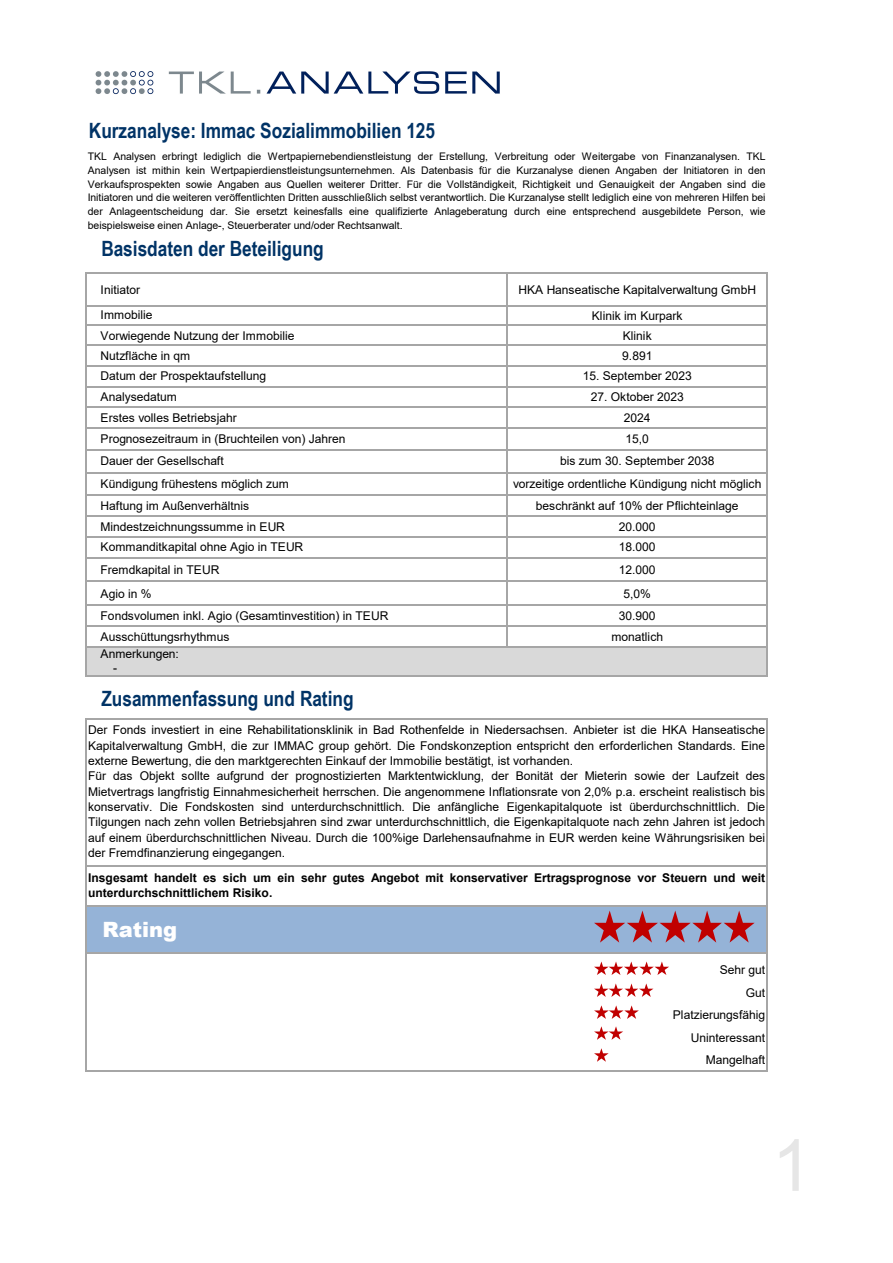
<style>
.page{position:relative;width:893px;height:1263px;background:#fff}
.page>*{position:absolute;margin:0;border:0;box-sizing:border-box;transform-origin:0 0}
.t1{font:72px "Arial";color:#e6e6e6}
.t2{font:700 21px "Arial Narrow";color:#036}
.t3{font:900 21px "Arial";color:#fff}
.t4{font:12px/15.3px "Arial";letter-spacing:-.005em;color:#000}
.t5{font:700 12px/15.9px "Arial";color:#000}
.t6{font:10.5px/13.6px "Arial";letter-spacing:-.005em;color:#000;text-align:justify}
</style>
<div class="page">
<img style="left:95px;top:71px;width:405px;height:24px">
<div style="left:86px;top:647px;width:681px;height:29px;background:#d9d9d9"></div>
<div style="left:86px;top:906px;width:681px;height:47px;background:#95b3d7"></div>
<hr style="left:85px;top:273px;width:1px;height:404px;background:#a6a6a6">
<hr style="left:766px;top:274px;width:2px;height:403px;background:#a6a6a6">
<hr style="left:85px;top:718px;width:1px;height:354px;background:#a6a6a6">
<hr style="left:506px;top:274px;width:2px;height:373px;background:#a6a6a6">
<hr style="left:766px;top:719px;width:2px;height:353px;background:#a6a6a6">
<hr style="left:86px;top:273px;width:682px;height:1px;background:#a6a6a6">
<hr style="left:86px;top:305px;width:682px;height:2px;background:#a6a6a6">
<hr style="left:86px;top:325px;width:682px;height:1px;background:#a6a6a6">
<hr style="left:86px;top:344px;width:682px;height:2px;background:#a6a6a6">
<hr style="left:86px;top:365px;width:682px;height:1px;background:#a6a6a6">
<hr style="left:86px;top:386px;width:682px;height:1px;background:#a6a6a6">
<hr style="left:86px;top:406px;width:682px;height:2px;background:#a6a6a6">
<hr style="left:86px;top:427px;width:682px;height:2px;background:#a6a6a6">
<hr style="left:86px;top:449px;width:682px;height:1px;background:#a6a6a6">
<hr style="left:86px;top:472px;width:682px;height:1px;background:#a6a6a6">
<hr style="left:86px;top:495px;width:682px;height:1px;background:#a6a6a6">
<hr style="left:86px;top:515px;width:682px;height:2px;background:#a6a6a6">
<hr style="left:86px;top:536px;width:682px;height:1px;background:#a6a6a6">
<hr style="left:86px;top:557px;width:682px;height:1px;background:#a6a6a6">
<hr style="left:86px;top:581px;width:682px;height:1px;background:#a6a6a6">
<hr style="left:86px;top:605px;width:682px;height:1px;background:#a6a6a6">
<hr style="left:86px;top:625px;width:682px;height:2px;background:#a6a6a6">
<hr style="left:86px;top:646px;width:682px;height:1px;background:#a6a6a6">
<hr style="left:86px;top:675px;width:682px;height:2px;background:#a6a6a6">
<hr style="left:86px;top:718px;width:682px;height:1px;background:#a6a6a6">
<hr style="left:86px;top:865px;width:682px;height:1px;background:#a6a6a6">
<hr style="left:86px;top:906px;width:682px;height:1px;background:#a6a6a6">
<hr style="left:86px;top:952px;width:682px;height:2px;background:#a6a6a6">
<hr style="left:86px;top:1070px;width:682px;height:2px;background:#a6a6a6">
<svg style="left:594px;top:910px;width:161px;height:32px"></svg>
<svg style="left:594px;top:961px;width:75px;height:14px"></svg>
<svg style="left:594px;top:983px;width:59px;height:14px"></svg>
<svg style="left:594px;top:1005px;width:45px;height:14px"></svg>
<svg style="left:594px;top:1026px;width:29px;height:14px"></svg>
<svg style="left:594px;top:1048px;width:15px;height:14px"></svg>
<h2 class="t2" style="left:89px;top:118px;width:348px">Kurzanalyse: Immac Sozialimmobilien 125</h2>
<p class="t6" style="left:88px;top:150px;width:679px">TKL Analysen erbringt lediglich die Wertpapiernebendienstleistung der Erstellung, Verbreitung oder Weitergabe von Finanzanalysen. TKL Analysen ist mithin kein Wertpapierdienstleistungsunternehmen. Als Datenbasis für die Kurzanalyse dienen Angaben der Initiatoren in den Verkaufsprospekten sowie Angaben aus Quellen weiterer Dritter. Für die Vollständigkeit, Richtigkeit und Genauigkeit der Angaben sind die Initiatoren und die weiteren veröffentlichten Dritten ausschließlich selbst verantwortlich. Die Kurzanalyse stellt lediglich eine von mehreren Hilfen bei der Anlageentscheidung dar. Sie ersetzt keinesfalls eine qualifizierte Anlageberatung durch eine entsprechend ausgebildete Person, wie beispielsweise einen Anlage-, Steuerberater und/oder Rechtsanwalt.</p>
<h2 class="t2" style="left:101px;top:236px;width:224px">Basisdaten der Beteiligung</h2>
<p class="t4" style="left:101px;top:282px;width:41px">Initiator</p>
<p class="t4" style="left:518px;top:277px;width:239px;line-height:26.1px;text-align:center">HKA Hanseatische Kapitalverwaltung GmbH<br>Klinik im Kurpark</p>
<p class="t4" style="left:101px;top:328px;width:195px">Vorwiegende Nutzung der Immobilie</p>
<p class="t4" style="left:623px;top:328px;width:30px">Klinik</p>
<p class="t4" style="left:101px;top:348px;width:91px">Nutzfläche in qm</p>
<p class="t4" style="left:622px;top:348px;width:32px">9.891</p>
<p class="t4" style="left:101px;top:369px;width:167px">Datum der Prospektaufstellung</p>
<p class="t4" style="left:583px;top:369px;width:111px">15. September 2023</p>
<p class="t4" style="left:101px;top:389px;width:78px">Analysedatum</p>
<p class="t4" style="left:591px;top:389px;width:95px">27. Oktober 2023</p>
<p class="t4" style="left:101px;top:410px;width:138px">Erstes volles Betriebsjahr</p>
<p class="t4" style="left:624px;top:410px;width:28px">2024</p>
<p class="t4" style="left:101px;top:431px;width:246px">Prognosezeitraum in (Bruchteilen von) Jahren</p>
<p class="t4" style="left:625px;top:431px;width:25px">15,0</p>
<p class="t4" style="left:101px;top:453px;width:125px">Dauer der Gesellschaft</p>
<p class="t4" style="left:560px;top:453px;width:156px">bis zum 30. September 2038</p>
<p class="t4" style="left:101px;top:476px;width:190px">Kündigung frühestens möglich zum</p>
<p class="t4" style="left:513px;top:476px;width:250px">vorzeitige ordentliche Kündigung nicht möglich</p>
<p class="t4" style="left:101px;top:498px;width:150px">Haftung im Außenverhältnis</p>
<p class="t4" style="left:536px;top:498px;width:204px">beschränkt auf 10% der Pflichteinlage</p>
<p class="t4" style="left:101px;top:519px;width:186px">Mindestzeichnungssumme in EUR</p>
<p class="t4" style="left:619px;top:519px;width:38px">20.000</p>
<p class="t4" style="left:101px;top:540px;width:204px">Kommanditkapital ohne Agio in TEUR</p>
<p class="t4" style="left:619px;top:540px;width:38px">18.000</p>
<p class="t4" style="left:101px;top:562px;width:120px">Fremdkapital in TEUR</p>
<p class="t4" style="left:619px;top:562px;width:38px">12.000</p>
<p class="t4" style="left:101px;top:586px;width:52px">Agio in %</p>
<p class="t4" style="left:624px;top:586px;width:29px">5,0%</p>
<p class="t4" style="left:101px;top:608px;width:289px">Fondsvolumen inkl. Agio (Gesamtinvestition) in TEUR</p>
<p class="t4" style="left:619px;top:608px;width:38px">30.900</p>
<p class="t4" style="left:101px;top:629px;width:130px">Ausschüttungsrhythmus</p>
<p class="t4" style="left:611px;top:629px;width:53px">monatlich</p>
<p class="t4" style="left:101px;top:307px;width:54px">Immobilie</p>
<p class="t4" style="left:113px;top:646px;width:67px;line-height:14.5px;text-indent:-12px">Anmerkungen: -</p>
<h2 class="t2" style="left:101px;top:686px;width:254px">Zusammenfassung und Rating</h2>
<p class="t4" style="left:88px;top:723px;width:679px">Der Fonds investiert in eine Rehabilitationsklinik in Bad Rothenfelde in Niedersachsen. Anbieter ist die HKA Hanseatische Kapitalverwaltung GmbH, die zur IMMAC group gehört. Die Fondskonzeption entspricht den erforderlichen Standards. Eine externe Bewertung, die den marktgerechten Einkauf der Immobilie bestätigt, ist vorhanden.<br>Für das Objekt sollte aufgrund der prognostizierten Marktentwicklung, der Bonität der Mieterin sowie der Laufzeit des Mietvertrags langfristig Einnahmesicherheit herrschen. Die angenommene Inflationsrate von 2,0% p.a. erscheint realistisch bis konservativ. Die Fondskosten sind unterdurchschnittlich. Die anfängliche Eigenkapitalquote ist überdurchschnittlich. Die Tilgungen nach zehn vollen Betriebsjahren sind zwar unterdurchschnittlich, die Eigenkapitalquote nach zehn Jahren ist jedoch auf einem überdurchschnittlichen Niveau. Durch die 100%ige Darlehensaufnahme in EUR werden keine Währungsrisiken bei der Fremdfinanzierung eingegangen.</p>
<p class="t5" style="left:88px;top:869px;width:679px">Insgesamt handelt es sich um ein sehr gutes Angebot mit konservativer Ertragsprognose vor Steuern und weit unterdurchschnittlichem Risiko.</p>
<h2 class="t3" style="left:102px;top:914px;width:76px">Rating</h2>
<p class="t4" style="left:673px;top:958px;width:94px;line-height:22.6px;text-align:right">Sehr gut<br>Gut<br>Platzierungsfähig<br>Uninteressant<br>Mangelhaft</p>
<h1 class="t1" style="left:772px;top:1126px;width:42px">1</h1>
</div>
